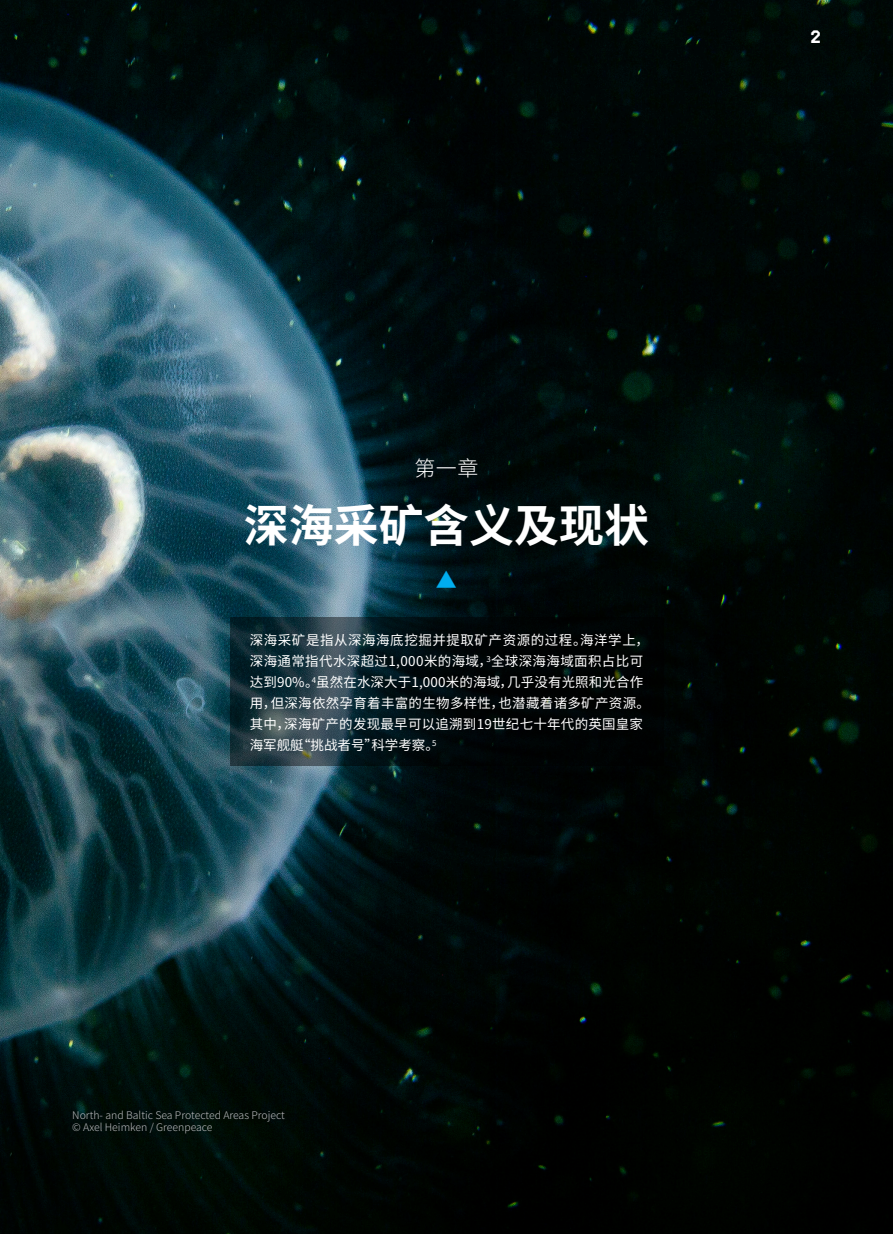
<style>
.page{position:relative;width:893px;height:1234px;background:#fff}
.page>*{position:absolute;margin:0;border:0;box-sizing:border-box;transform-origin:0 0}
.t1{font:700 45px "Noto Sans SC";color:#fff}
.t2{font:300 21px "Noto Sans SC";color:#fff}
.t3{font:300 21px "Noto Sans SC";color:#00aeef}
.t4{font:18px "Sanctuary LC";color:#fff}
.内文9号15_5行距{font:13.5px/21px "Noto Sans SC";letter-spacing:.02em;color:#fff}
.t5{font:300 10.5px "Noto Sans SC";color:#bcbdc0}
</style>
<div class="page">
<img style="left:0;top:0;width:893px;height:1233px">
<svg style="left:230px;top:617px;width:433px;height:148px;background:#0b171b"></svg>
<p class="t4" style="left:811px;top:26px;width:11px">2</p>
<p class="t2" style="left:415px;top:456px;width:65px">第一章</p>
<p class="t1" style="left:244px;top:499px;width:407px">深海采矿含义及现状</p>
<p class="t3" style="left:436px;top:568px;width:22px">▲</p>
<p class="内文9号15_5行距" style="left:250px;top:629px;width:402px">深海采矿是指从深海海底挖掘并提取矿产资源的过程。海洋学上，深海通常指代水深超过1,000米的海域，<sup>3</sup>全球深海海域面积占比可达到90%。<sup>4</sup>虽然在水深大于1,000米的海域，几乎没有光照和光合作用，但深海依然孕育着丰富的生物多样性，也潜藏着诸多矿产资源。其中，深海矿产的发现最早可以追溯到19世纪七十年代的英国皇家海军舰艇“挑战者号”科学考察。<sup>5</sup></p>
<p class="t5" style="left:72px;top:1108px;width:214px">North- and Baltic Sea Protected Areas Project</p>
<p class="t5" style="left:72px;top:1120px;width:142px">© Axel Heimken / Greenpeace</p>
</div>
